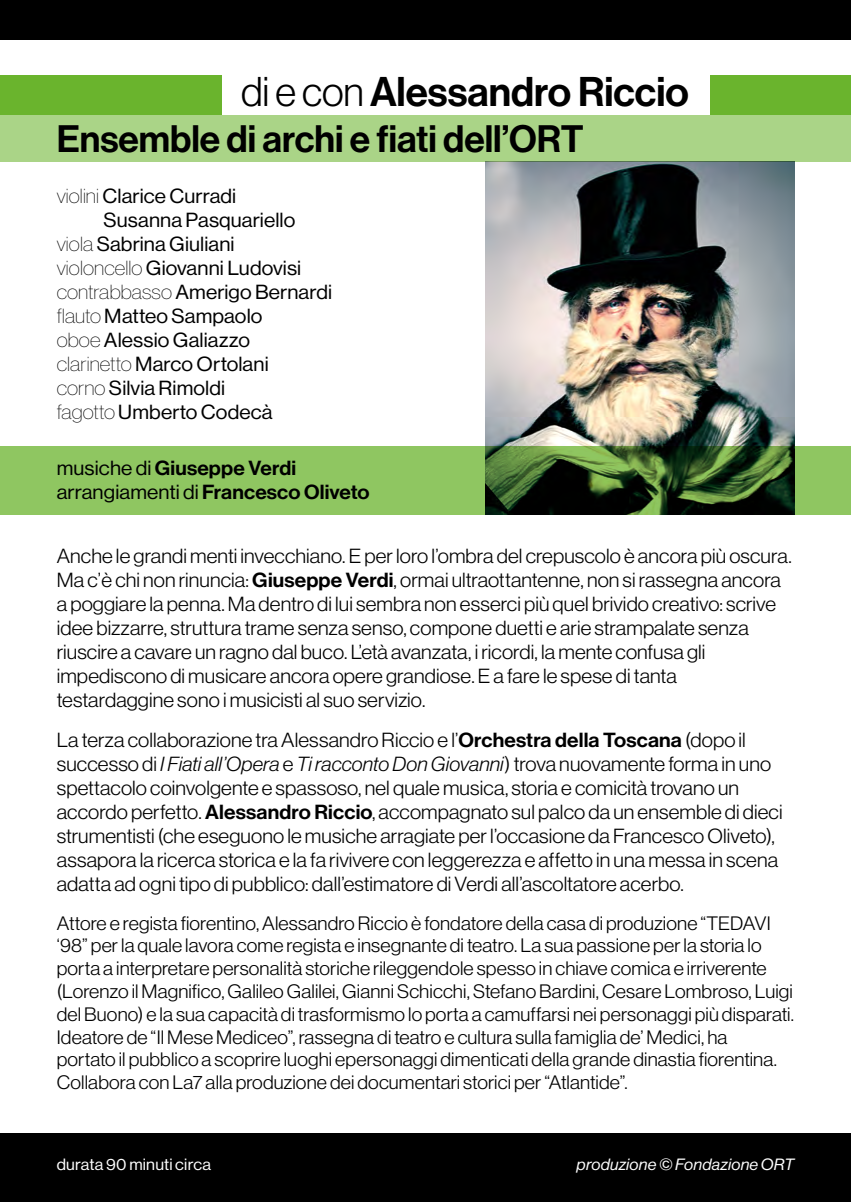
<style>
.page{position:relative;width:851px;height:1202px;background:#fff}
.page>*{position:absolute;margin:0;border:0;box-sizing:border-box;transform-origin:0 0}
.t1{font:40.6px "N Haas Grotesk DS Pro 65 Md";color:#000}
.t2{font:37.4px "N Haas Grotesk DS Pro 65 Md";color:#000}
.t3{font:20px/24px "N Haas Grotesk DS Pro 45 Lt";letter-spacing:.005em;color:#000;scale:1.05 1}
.t4{font:20px "N Haas Grotesk DS Pro 55 Rg";letter-spacing:.005em;color:#000;scale:1.05 1}
.t5{font:20px/24px "N Haas Grotesk DS Pro 65 Md";letter-spacing:.005em;color:#000;scale:1.05 1}
.t6{font:19px/22.8px "N Haas Grotesk DS Pro 45 Lt";letter-spacing:.005em;color:#000;scale:1.05 1}
.t7{font:16px "N Haas Grotesk DS Pro 56 It";letter-spacing:.01em;color:#fff;scale:1.05 1}
.t8{font:16px "N Haas Grotesk DS Pro 55 Rg";letter-spacing:.01em;color:#fff;scale:1.05 1}
.s1{font-family:"N Haas Grotesk DS Pro 45 Lt"}
.s2{font-family:"N Haas Grotesk DS Pro 25 Th"}
.s3{font-family:"N Haas Grotesk DS Pro 55 Rg"}
.s4{font-family:"N Haas Grotesk DS Pro 65 Md"}
.s5{font-family:"N Haas Grotesk DS Pro 46 Lt It"}
</style>
<div class="page">
<img style="left:485px;top:162px;width:309px;height:284px">
<div style="left:0;top:115px;width:850px;height:47px;background:#aad487"></div>
<div style="left:0;top:0;width:850px;height:40px;background:#000"></div>
<div style="left:0;top:1133px;width:850px;height:69px;background:#000"></div>
<svg style="left:0;top:446px;width:850px;height:69px;background:#6c9849"></svg>
<div style="left:0;top:75px;width:221px;height:40px;background:#6ab42d"></div>
<div style="left:710px;top:75px;width:140px;height:40px;background:#6ab42d"></div>
<h1 class="t1" style="left:241px;top:69px;width:449px"><span class="s1">di e con</span> Alessandro Riccio</h1>
<h2 class="t2" style="left:57px;top:117px;width:528px">Ensemble di archi e fiati dell’ORT</h2>
<p class="t4" style="left:57px;top:185px;width:172px"><span class="s2">violini</span> Clarice Curradi</p>
<p class="t4" style="left:103px;top:209px;width:184px">Susanna Pasquariello</p>
<p class="t4" style="left:57px;top:233px;width:171px"><span class="s2">viola</span> Sabrina Giuliani</p>
<p class="t4" style="left:57px;top:257px;width:234px"><span class="s2">violoncello</span> Giovanni Ludovisi</p>
<p class="t4" style="left:57px;top:281px;width:264px"><span class="s2">contrabbasso</span> Amerigo Bernardi</p>
<p class="t4" style="left:57px;top:305px;width:197px"><span class="s2">flauto</span> Matteo Sampaolo</p>
<p class="t4" style="left:57px;top:329px;width:185px"><span class="s2">oboe</span> Alessio Galiazzo</p>
<p class="t4" style="left:57px;top:353px;width:203px"><span class="s2">clarinetto</span> Marco Ortolani</p>
<p class="t4" style="left:57px;top:377px;width:162px"><span class="s2">corno</span> Silvia Rimoldi</p>
<p class="t4" style="left:57px;top:401px;width:207px"><span class="s2">fagotto</span> Umberto Codecà</p>
<p class="t5" style="left:57px;top:456px;width:299px"><span class="s3">musiche di</span> Giuseppe Verdi <span class="s3">arrangiamenti di</span> Francesco Oliveto</p>
<p class="t3" style="left:57px;top:544px;width:701px">Anche le grandi menti invecchiano. E per loro l’ombra del crepuscolo è ancora più oscura.<br>Ma c’è chi non rinuncia: <span class="s4">Giuseppe Verdi</span>, ormai ultraottantenne, non si rassegna ancora a poggiare la penna. Ma dentro di lui sembra non esserci più quel brivido creativo: scrive idee bizzarre, struttura trame senza senso, compone duetti e arie strampalate senza riuscire a cavare un ragno dal buco. L’età avanzata, i ricordi, la mente confusa gli impediscono di musicare ancora opere grandiose. E a fare le spese di tanta testardaggine sono i musicisti al suo servizio.</p>
<p class="t3" style="left:57px;top:728px;width:692px">La terza collaborazione tra Alessandro Riccio e l’<span class="s4">Orchestra della Toscana</span> (dopo il successo di <span class="s5">I Fiati all’Opera</span> e <span class="s5">Ti racconto Don Giovanni</span>) trova nuovamente forma in uno spettacolo coinvolgente e spassoso, nel quale musica, storia e comicità trovano un accordo perfetto. <span class="s4">Alessandro Riccio</span>, accompagnato sul palco da un ensemble di dieci strumentisti (che eseguono le musiche arragiate per l’occasione da Francesco Oliveto), assapora la ricerca storica e la fa rivivere con leggerezza e affetto in una messa in scena adatta ad ogni tipo di pubblico: dall’estimatore di Verdi all’ascoltatore acerbo.</p>
<p class="t6" style="left:57px;top:911px;width:703px">Attore e regista fiorentino, Alessandro Riccio è fondatore della casa di produzione “TEDAVI ‘98” per la quale lavora come regista e insegnante di teatro. La sua passione per la storia lo porta a interpretare personalità storiche rileggendole spesso in chiave comica e irriverente (Lorenzo il Magnifico, Galileo Galilei, Gianni Schicchi, Stefano Bardini, Cesare Lombroso, Luigi del Buono) e la sua capacità di trasformismo lo porta a camuffarsi nei personaggi più disparati.<br>Ideatore de “Il Mese Mediceo”, rassegna di teatro e cultura sulla famiglia de’ Medici, ha<br>portato il pubblico a scoprire luoghi epersonaggi dimenticati della grande dinastia fiorentina.<br>Collabora con La7 alla produzione dei documentari storici per “Atlantide”.</p>
<p class="t8" style="left:57px;top:1156px;width:148px">durata 90 minuti circa</p>
<p class="t7" style="left:576px;top:1156px;width:209px">produzione © Fondazione ORT</p>
</div>
